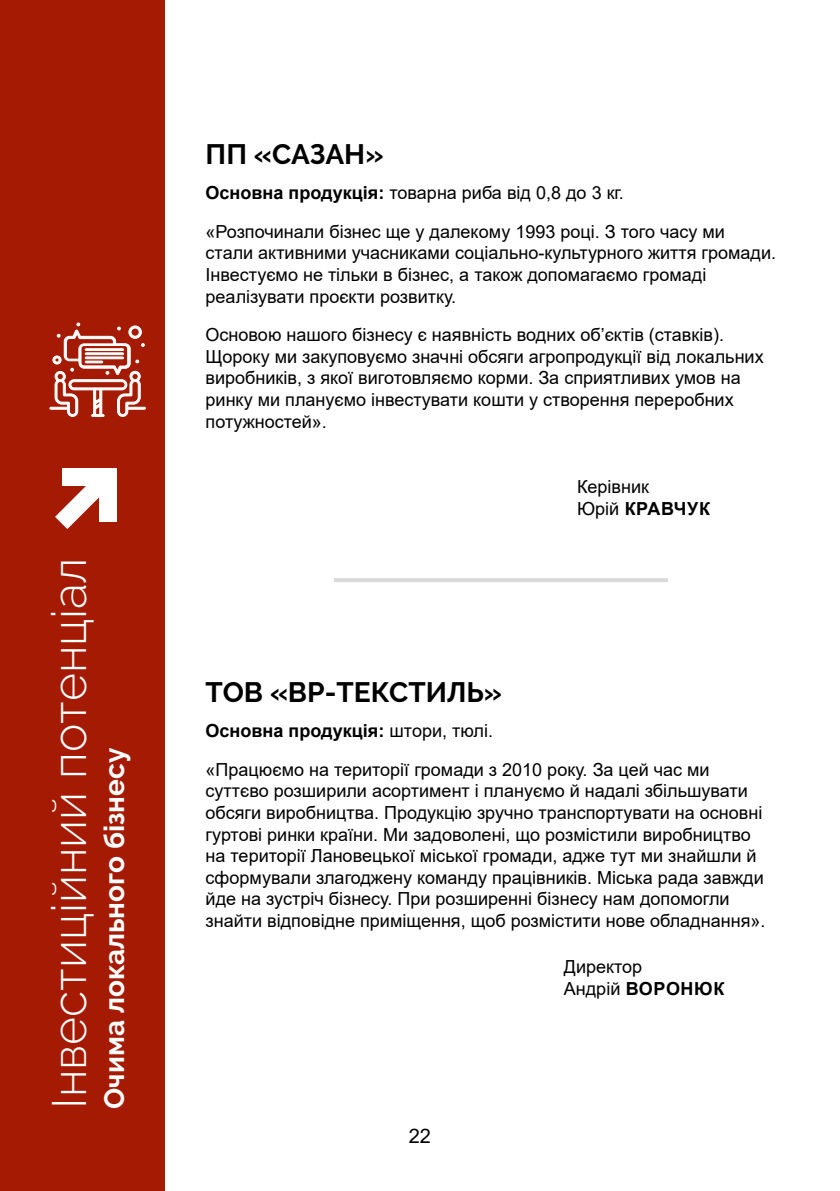
<style>
.page{position:relative;width:840px;height:1191px;background:#fff}
.page>*{position:absolute;margin:0;border:0;box-sizing:border-box;transform-origin:0 0}
.t1{font:300 48px "Raleway";color:#fff}
.t2{font:700 28px "Raleway";color:#000}
.t3{font:700 28px "Raleway";color:#fff}
.t4{font:20px "Arial";color:#000}
.t5{font:18px/21.6px "Arial";color:#000}
.s1{font-weight:700}
</style>
<div class="page">
<hr style="left:333px;top:578px;width:334px;height:4px;background:#dadada">
<div style="left:0;top:0;width:164px;height:1191px;background:#a51a03"></div>
<svg style="left:55px;top:479px;width:50px;height:50px"></svg>
<div style="left:63px;top:468px;width:36px;height:17px;background:#fff"></div>
<div style="left:99px;top:468px;width:17px;height:53px;background:#fff"></div>
<svg style="left:49px;top:322px;width:97px;height:95px"></svg>
<h1 class="t1" style="left:41px;top:1108px;width:552px;rotate:-90deg">Інвестиційний потенціал</h1>
<h2 class="t3" style="left:98px;top:1108px;width:362px;rotate:-90deg">Очима локального бізнесу</h2>
<h2 class="t2" style="left:205px;top:138px;width:179px">ПП «САЗАН»</h2>
<p class="t5" style="left:205px;top:173px;width:520px;line-height:38.6px"><span class="s1">Основна продукція:</span> товарна риба від 0,8 до 3 кг. «Розпочинали бізнес ще у далекому 1993 році. З того часу ми</p>
<p class="t5" style="left:205px;top:242px;width:571px">стали активними учасниками соціально-культурного життя громади.<br>Інвестуємо не тільки в бізнес, а також допомагаємо громаді реалізувати проєкти розвитку.</p>
<p class="t5" style="left:205px;top:324px;width:559px">Основою нашого бізнесу є наявність водних об’єктів (ставків).<br>Щороку ми закуповуємо значні обсяги агропродукції від локальних виробників, з якої виготовляємо корми. За сприятливих умов на ринку ми плануємо інвестувати кошти у створення переробних потужностей».</p>
<p class="t5" style="left:576px;top:476px;width:134px">Керівник<br>Юрій <span class="s1">КРАВЧУК</span></p>
<h2 class="t2" style="left:205px;top:676px;width:298px">ТОВ «ВР-ТЕКСТИЛЬ»</h2>
<p class="t5" style="left:205px;top:711px;width:505px;line-height:38.6px"><span class="s1">Основна продукція:</span> штори, тюлі.<br>«Працюємо на території громади з 2010 року. За цей час ми</p>
<p class="t5" style="left:205px;top:780px;width:561px">суттєво розширили асортимент і плануємо й надалі збільшувати обсяги виробництва. Продукцію зручно транспортувати на основні гуртові ринки країни. Ми задоволені, що розмістили виробництво на території Лановецької міської громади, адже тут ми знайшли й сформували злагоджену команду працівників. Міська рада завжди йде на зустріч бізнесу. При розширенні бізнесу нам допомогли знайти відповідне приміщення, щоб розмістити нове обладнання».</p>
<p class="t5" style="left:563px;top:956px;width:162px">Директор<br>Андрій <span class="s1">ВОРОНЮК</span></p>
<p class="t4" style="left:408px;top:1122px;width:24px">22</p>
</div>
